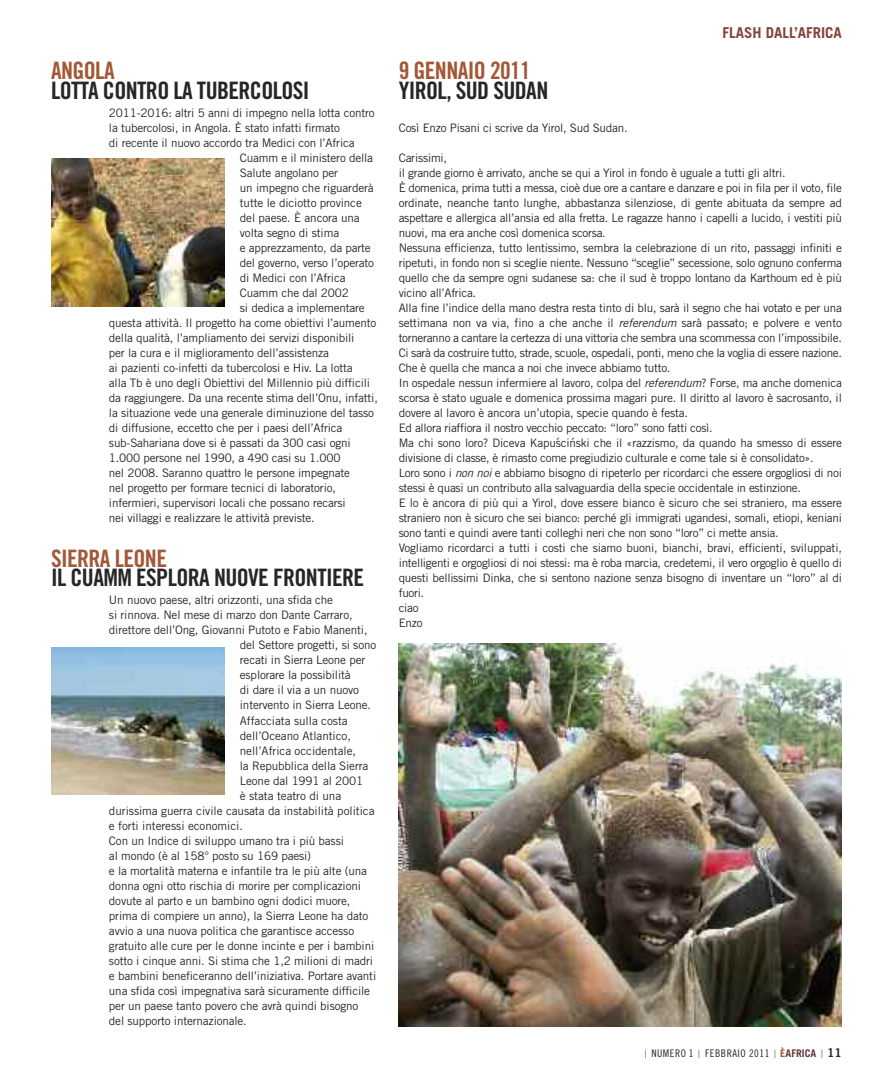
<style>
.page{position:relative;width:893px;height:1085px;background:#fff}
.page>*{position:absolute;margin:0;border:0;box-sizing:border-box;transform-origin:0 0}
.t1{font:24px "Trade Gothic Bold Cond Twenty";letter-spacing:-.025em;color:#272627}
.t2{font:24px "Trade Gothic Bold Cond Twenty";letter-spacing:-.025em;color:#a35737}
.t3{font:700 15px "Trade Gothic";color:#83453a}
.t4{font:11.7px/15px "Trade Gothic";letter-spacing:-.015em;color:#272627}
.t5{font:10.5px "Trade Gothic Cond Eighteen";letter-spacing:.05em;color:#272627}
.s1{font-style:italic}
.s2{font-family:"Lucida Grande"}
.s3{font-family:"Trade Gothic";font-weight:300;font-size:11.25px}
.s4{font-family:"Trade Gothic";font-weight:700;color:#a35737}
.s5{font-family:"Trade Gothic";font-weight:700;color:#66363a}
.s6{font-family:"Trade Gothic Bold Two";font-size:12px}
</style>
<div class="page">
<img style="left:51px;top:159px;width:174px;height:148px">
<img style="left:51px;top:647px;width:174px;height:147px">
<img style="left:399px;top:643px;width:443px;height:383px">
<h1 class="t2" style="left:51px;top:62px;width:65px">ANGOLA</h1>
<h1 class="t1" style="left:51px;top:81px;width:260px">LOTTA CONTRO LA TUBERCOLOSI</h1>
<p class="t4" style="left:109px;top:106px;width:267px">2011-2016: altri 5 anni di impegno nella lotta contro</p>
<p class="t4" style="left:109px;top:121px;width:233px">la tubercolosi, in Angola. È stato infatti firmato</p>
<p class="t4" style="left:109px;top:136px;width:247px">di recente il nuovo accordo tra Medici con l’Africa</p>
<p class="t4" style="left:240px;top:151px;width:135px">Cuamm e il ministero della</p>
<p class="t4" style="left:240px;top:166px;width:100px">Salute angolano per</p>
<p class="t4" style="left:240px;top:181px;width:135px">un impegno che riguarderà</p>
<p class="t4" style="left:240px;top:196px;width:123px">tutte le diciotto province</p>
<p class="t4" style="left:240px;top:211px;width:121px">del paese. È ancora una</p>
<p class="t4" style="left:240px;top:226px;width:101px">volta segno di stima</p>
<p class="t4" style="left:240px;top:241px;width:132px">e apprezzamento, da parte</p>
<p class="t4" style="left:240px;top:256px;width:136px">del governo, verso l’operato</p>
<p class="t4" style="left:240px;top:271px;width:107px">di Medici con l’Africa</p>
<p class="t4" style="left:240px;top:286px;width:110px">Cuamm che dal 2002</p>
<p class="t4" style="left:240px;top:301px;width:126px">si dedica a implementare</p>
<p class="t4" style="left:109px;top:316px;width:269px">questa attività. Il progetto ha come obiettivi l’aumento</p>
<p class="t4" style="left:109px;top:331px;width:247px">della qualità, l’ampliamento dei servizi disponibili</p>
<p class="t4" style="left:109px;top:346px;width:221px">per la cura e il miglioramento dell’assistenza</p>
<p class="t4" style="left:109px;top:361px;width:245px">ai pazienti co-infetti da tubercolosi e Hiv. La lotta</p>
<p class="t4" style="left:109px;top:376px;width:263px">alla Tb è uno degli Obiettivi del Millennio più difficili</p>
<p class="t4" style="left:109px;top:391px;width:270px">da raggiungere. Da una recente stima dell’Onu, infatti,</p>
<p class="t4" style="left:109px;top:406px;width:267px">la situazione vede una generale diminuzione del tasso</p>
<p class="t4" style="left:109px;top:421px;width:235px">di diffusione, eccetto che per i paesi dell’Africa</p>
<p class="t4" style="left:109px;top:436px;width:243px">sub-Sahariana dove si è passati da 300 casi ogni</p>
<p class="t4" style="left:109px;top:451px;width:233px">1.000 persone nel 1990, a 490 casi su 1.000</p>
<p class="t4" style="left:109px;top:466px;width:242px">nel 2008. Saranno quattro le persone impegnate</p>
<p class="t4" style="left:109px;top:481px;width:228px">nel progetto per formare tecnici di laboratorio,</p>
<p class="t4" style="left:109px;top:496px;width:238px">infermieri, supervisori locali che possano recarsi</p>
<p class="t4" style="left:109px;top:511px;width:207px">nei villaggi e realizzare le attività previste.</p>
<h1 class="t2" style="left:51px;top:549px;width:117px">SIERRA LEONE</h1>
<h1 class="t1" style="left:51px;top:569px;width:315px">IL CUAMM ESPLORA NUOVE FRONTIERE</h1>
<p class="t4" style="left:109px;top:593px;width:226px">Un nuovo paese, altri orizzonti, una sfida che</p>
<p class="t4" style="left:109px;top:608px;width:245px">si rinnova. Nel mese di marzo don Dante Carraro,</p>
<p class="t4" style="left:109px;top:623px;width:260px">direttore dell’Ong, Giovanni Putoto e Fabio Manenti,</p>
<p class="t4" style="left:240px;top:638px;width:138px">del Settore progetti, si sono</p>
<p class="t4" style="left:240px;top:653px;width:127px">recati in Sierra Leone per</p>
<p class="t4" style="left:240px;top:668px;width:112px">esplorare la possibilità</p>
<p class="t4" style="left:240px;top:683px;width:121px">di dare il via a un nuovo</p>
<p class="t4" style="left:240px;top:698px;width:133px">intervento in Sierra Leone.</p>
<p class="t4" style="left:240px;top:713px;width:109px">Affacciata sulla costa</p>
<p class="t4" style="left:240px;top:728px;width:113px">dell’Oceano Atlantico,</p>
<p class="t4" style="left:240px;top:743px;width:118px">nell’Africa occidentale,</p>
<p class="t4" style="left:240px;top:758px;width:130px">la Repubblica della Sierra</p>
<p class="t4" style="left:240px;top:773px;width:125px">Leone dal 1991 al 2001</p>
<p class="t4" style="left:240px;top:788px;width:103px">è stata teatro di una</p>
<p class="t4" style="left:109px;top:803px;width:267px">durissima guerra civile causata da instabilità politica</p>
<p class="t4" style="left:109px;top:818px;width:136px">e forti interessi economici.</p>
<p class="t4" style="left:109px;top:833px;width:237px">Con un Indice di sviluppo umano tra i più bassi</p>
<p class="t4" style="left:109px;top:848px;width:204px">al mondo (è al 158° posto su 169 paesi)</p>
<p class="t4" style="left:109px;top:863px;width:260px">e la mortalità materna e infantile tra le più alte (una</p>
<p class="t4" style="left:109px;top:878px;width:253px">donna ogni otto rischia di morire per complicazioni</p>
<p class="t4" style="left:109px;top:893px;width:243px">dovute al parto e un bambino ogni dodici muore,</p>
<p class="t4" style="left:109px;top:908px;width:261px">prima di compiere un anno), la Sierra Leone ha dato</p>
<p class="t4" style="left:109px;top:923px;width:247px">avvio a una nuova politica che garantisce accesso</p>
<p class="t4" style="left:109px;top:938px;width:267px">gratuito alle cure per le donne incinte e per i bambini</p>
<p class="t4" style="left:109px;top:953px;width:266px">sotto i cinque anni. Si stima che 1,2 milioni di madri</p>
<p class="t4" style="left:109px;top:968px;width:269px">e bambini beneficeranno dell’iniziativa. Portare avanti</p>
<p class="t4" style="left:109px;top:983px;width:263px">una sfida così impegnativa sarà sicuramente difficile</p>
<p class="t4" style="left:109px;top:998px;width:251px">per un paese tanto povero che avrà quindi bisogno</p>
<p class="t4" style="left:109px;top:1013px;width:139px">del supporto internazionale.</p>
<p class="t3" style="left:723px;top:27px;width:121px">FLASH DALL’AFRICA</p>
<h1 class="t2" style="left:399px;top:62px;width:134px">9 GENNAIO 2011</h1>
<h1 class="t1" style="left:399px;top:81px;width:151px">YIROL, SUD SUDAN</h1>
<p class="t4" style="left:399px;top:121px;width:230px">Così Enzo Pisani ci scrive da Yirol, Sud Sudan.</p>
<p class="t4" style="left:399px;top:151px;width:445px">Carissimi,<br>il grande giorno è arrivato, anche se qui a Yirol in fondo è uguale a tutti gli altri.<br>È domenica, prima tutti a messa, cioè due ore a cantare e danzare e poi in fila per il voto, file ordinate, neanche tanto lunghe, abbastanza silenziose, di gente abituata da sempre ad aspettare e allergica all’ansia ed alla fretta. Le ragazze hanno i capelli a lucido, i vestiti più nuovi, ma era anche così domenica scorsa.<br>Nessuna efficienza, tutto lentissimo, sembra la celebrazione di un rito, passaggi infiniti e ripetuti, in fondo non si sceglie niente. Nessuno “sceglie” secessione, solo ognuno conferma quello che da sempre ogni sudanese sa: che il sud è troppo lontano da Karthoum ed è più vicino all’Africa.<br>Alla fine l’indice della mano destra resta tinto di blu, sarà il segno che hai votato e per una settimana non va via, fino a che anche il <span class="s1">referendum</span> sarà passato; e polvere e vento torneranno a cantare la certezza di una vittoria che sembra una scommessa con l’impossibile.<br>Ci sarà da costruire tutto, strade, scuole, ospedali, ponti, meno che la voglia di essere nazione.<br>Che è quella che manca a noi che invece abbiamo tutto.<br>In ospedale nessun infermiere al lavoro, colpa del <span class="s1">referendum</span>? Forse, ma anche domenica scorsa è stato uguale e domenica prossima magari pure. Il diritto al lavoro è sacrosanto, il dovere al lavoro è ancora un’utopia, specie quando è festa.<br>Ed allora riaffiora il nostro vecchio peccato: “loro” sono fatti così.<br>Ma chi sono loro? Diceva Kapusc<span class="s2">́</span>ins<span class="s2">́</span>ki che il «razzismo, da quando ha smesso di essere divisione di classe, è rimasto come pregiudizio culturale e come tale si è consolidato».<br>Loro sono i <span class="s1">non noi</span> e abbiamo bisogno di ripeterlo per ricordarci che essere orgogliosi di noi stessi è quasi un contributo alla salvaguardia della specie occidentale in estinzione.<br>E lo è ancora di più qui a Yirol, dove essere bianco è sicuro che sei straniero, ma essere straniero non è sicuro che sei bianco: perché gli immigrati ugandesi, somali, etiopi, keniani sono tanti e quindi avere tanti colleghi neri che non sono “loro” ci mette ansia.<br>Vogliamo ricordarci a tutti i costi che siamo buoni, bianchi, bravi, efficienti, sviluppati, intelligenti e orgogliosi di noi stessi: ma è roba marcia, credetemi, il vero orgoglio è quello di questi bellissimi Dinka, che si sentono nazione senza bisogno di inventare un “loro” al di fuori.<br>ciao<br>Enzo</p>
<p class="t5" style="left:645px;top:1049px;width:199px"><span class="s3">|</span> NUMERO 1 <span class="s3">|</span> FEBBRAIO 2011 <span class="s3">|</span> <span class="s4">È</span><span class="s5">AFRICA</span> <span class="s3">|</span> <span class="s6">11</span></p>
</div>
